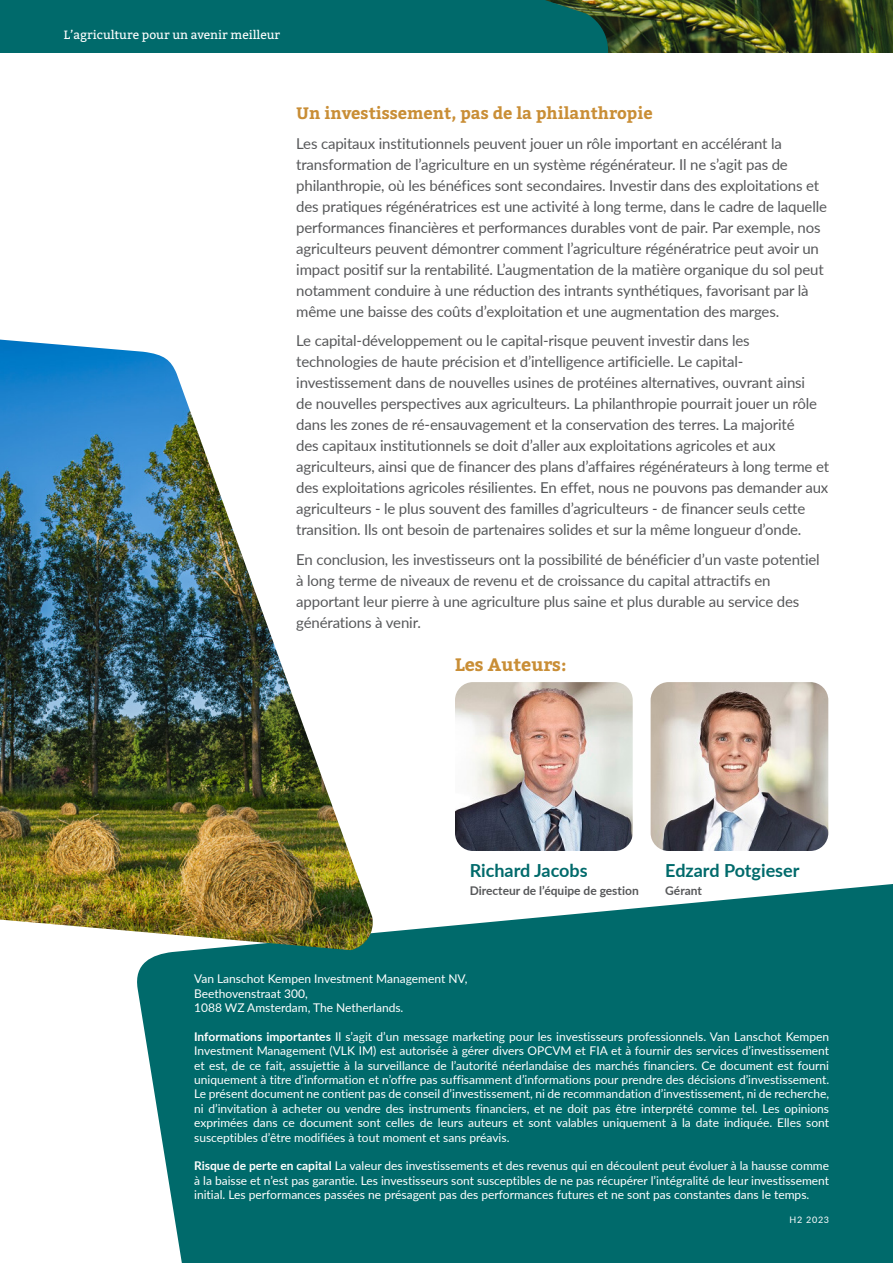
<style>
.page{position:relative;width:893px;height:1263px;background:#fff}
.page>*{position:absolute;margin:0;border:0;box-sizing:border-box;transform-origin:0 0}
.t1{font:700 18px "Lato";color:#006a6b}
.t2{font:700 18px "Bitter";color:#c98e36}
.t3{font:700 16.5px "Bitter";color:#c98e36}
.t4{font:15px/21px "Lato";letter-spacing:-.01em;color:#57585a}
.t5{font:12px/14.4px "Lato";color:#fff;text-align:justify}
.t6{font:700 12px "Lato";color:#57585a}
.t7{font:12px "Bitter";color:#fff}
.t8{font:9px "Lato";letter-spacing:.08em;color:#fff}
.s1{font-weight:700}
</style>
<div class="page">
<img style="left:614px;top:0;width:279px;height:52px">
<div style="left:0;top:0;width:614px;height:52px;background:#006a6b"></div>
<svg style="left:137px;top:810px;width:756px;height:453px;background:#257f80"></svg>
<img style="left:0;top:340px;width:375px;height:610px">
<img style="left:455px;top:682px;width:178px;height:169px">
<img style="left:651px;top:682px;width:177px;height:169px">
<p class="t7" style="left:64px;top:27px;width:218px">L’agriculture pour un avenir meilleur</p>
<p class="t3" style="left:296px;top:102px;width:358px">Un investissement, pas de la philanthropie</p>
<p class="t4" style="left:296px;top:132px;width:532px">Les capitaux institutionnels peuvent jouer un rôle important en accélérant la transformation de l’agriculture en un système régénérateur. Il ne s’agit pas de philanthropie, où les bénéfices sont secondaires. Investir dans des exploitations et des pratiques régénératrices est une activité à long terme, dans le cadre de laquelle performances financières et performances durables vont de pair. Par exemple, nos agriculteurs peuvent démontrer comment l’agriculture régénératrice peut avoir un impact positif sur la rentabilité. L’augmentation de la matière organique du sol peut notamment conduire à une réduction des intrants synthétiques, favorisant par là même une baisse des coûts d’exploitation et une augmentation des marges.</p>
<p class="t4" style="left:296px;top:330px;width:534px">Le capital-développement ou le capital-risque peuvent investir dans les technologies de haute précision et d’intelligence artificielle. Le capital&shy;investissement dans de nouvelles usines de protéines alternatives, ouvrant ainsi<br>de nouvelles perspectives aux agriculteurs. La philanthropie pourrait jouer un rôle dans les zones de ré-ensauvagement et la conservation des terres. La majorité<br>des capitaux institutionnels se doit d’aller aux exploitations agricoles et aux agriculteurs, ainsi que de financer des plans d’affaires régénérateurs à long terme et des exploitations agricoles résilientes. En effet, nous ne pouvons pas demander aux agriculteurs - le plus souvent des familles d’agriculteurs - de financer seuls cette transition. Ils ont besoin de partenaires solides et sur la même longueur d’onde.</p>
<p class="t4" style="left:296px;top:548px;width:525px">En conclusion, les investisseurs ont la possibilité de bénéficier d’un vaste potentiel à long terme de niveaux de revenu et de croissance du capital attractifs en apportant leur pierre à une agriculture plus saine et plus durable au service des générations à venir.</p>
<p class="t2" style="left:455px;top:653px;width:113px">Les Auteurs:</p>
<p class="t1" style="left:470px;top:857px;width:120px">Richard Jacobs</p>
<p class="t6" style="left:470px;top:881px;width:171px">Directeur de l’équipe de gestion</p>
<p class="t1" style="left:665px;top:857px;width:136px">Edzard Potgieser</p>
<p class="t6" style="left:665px;top:881px;width:38px">Gérant</p>
<p class="t5" style="left:194px;top:971px;width:275px;text-align:left">Van Lanschot Kempen Investment Management NV,<br>Beethovenstraat 300,<br>1088 WZ Amsterdam, The Netherlands.</p>
<p class="t5" style="left:194px;top:1029px;width:636px"><span class="s1">Informations importantes</span> Il s’agit d’un message marketing pour les investisseurs professionnels. Van Lanschot Kempen Investment Management (VLK IM) est autorisée à gérer divers OPCVM et FIA et à fournir des services d’investissement et est, de ce fait, assujettie à la surveillance de l’autorité néerlandaise des marchés financiers. Ce document est fourni uniquement à titre d’information et n’offre pas suffisamment d’informations pour prendre des décisions d’investissement.<br>Le présent document ne contient pas de conseil d’investissement, ni de recommandation d’investissement, ni de recherche, ni d’invitation à acheter ou vendre des instruments financiers, et ne doit pas être interprété comme tel. Les opinions exprimées dans ce document sont celles de leurs auteurs et sont valables uniquement à la date indiquée. Elles sont susceptibles d’être modifiées à tout moment et sans préavis.</p>
<p class="t5" style="left:194px;top:1158px;width:636px"><span class="s1">Risque de perte en capital</span> La valeur des investissements et des revenus qui en découlent peut évoluer à la hausse comme à la baisse et n’est pas garantie. Les investisseurs sont susceptibles de ne pas récupérer l’intégralité de leur investissement initial. Les performances passées ne présagent pas des performances futures et ne sont pas constantes dans le temps.</p>
<p class="t8" style="left:790px;top:1214px;width:41px">H2 2023</p>
</div>
